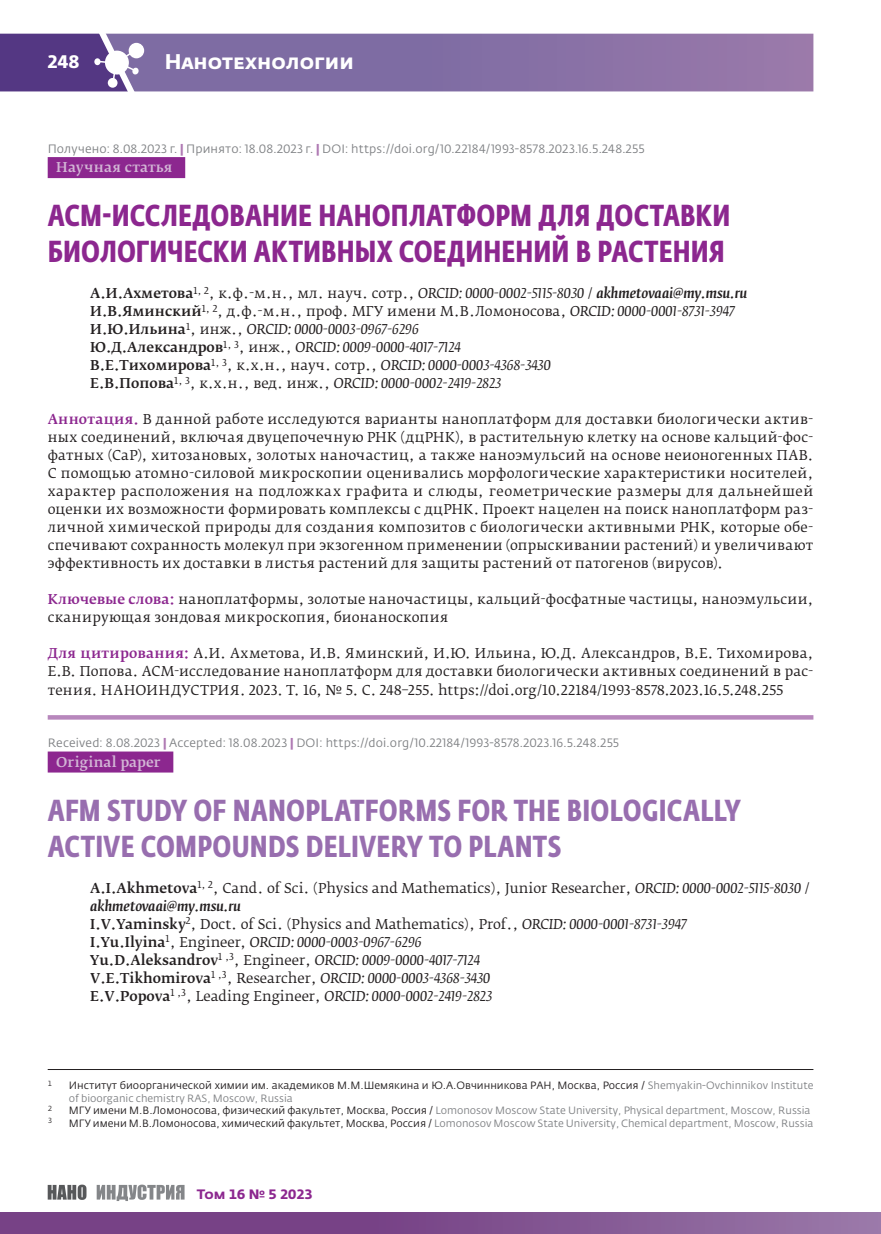
<style>
.page{position:relative;width:881px;height:1234px;background:#fff}
.page>*{position:absolute;margin:0;border:0;box-sizing:border-box;transform-origin:0 0}
.t1{font:700 30px/36px "Fedra Sans Cond Pro";color:#8c278f}
.t2{font:700 30px/36px "Fedra Sans Cond Pro";letter-spacing:.01em;color:#986eaf}
.t3{font:700 21px "Fedra Sans Alt Pro";color:#fff}
.t4{font:700 18px "Fedra Sans Alt Pro";color:#fff}
.t5{font:13.5px/18px "Fedra Serif B Pro";letter-spacing:.015em;color:#231f20;text-align:justify}
.t6{font:italic 13.5px/18px "Fedra Serif B Pro";color:#231f20}
.t7{font:500 13.5px "Fedra Serif B Pro";letter-spacing:.015em;color:#d2b5d5}
.t8{font:700 13.5px "Fedra Sans Alt Pro";color:#8c278f}
.t9{font:12px "Fedra Sans Pro";letter-spacing:.01em;color:#808285}
.t10{font:10.5px "Fedra Sans Alt Pro";color:#808285}
.t11{font:10.5px/12.6px "Fedra Sans Alt Pro";color:#231f20}
.t12{font:7.35px "Fedra Sans Alt Pro";color:#231f20}
.s1{font-weight:700;color:#af79b3}
.s2{font-weight:500;font-style:normal}
.s3{font-style:normal}
.s4{font-weight:500}
.s5{font-weight:500;color:#8c278f}
.s6{color:#808285}
.s7{color:#231f20}
</style>
<div class="page">
<div style="left:0;top:1211px;width:880px;height:22px;background:linear-gradient(to right,#6e347d,#936fa3)"></div>
<svg style="left:0;top:33px;width:813px;height:59px;background:#846ea4"></svg>
<svg style="left:48px;top:1184px;width:38px;height:15px"></svg>
<svg style="left:97px;top:1184px;width:87px;height:16px"></svg>
<div style="left:48px;top:157px;width:137px;height:21px;background:#8c278f"></div>
<svg style="left:48px;top:715px;width:765px;height:4px;background:#b98bbe"></svg>
<div style="left:48px;top:751px;width:125px;height:21px;background:#8c278f"></div>
<hr style="left:48px;top:1068px;width:765px;height:1px;background:#231f20">
<h3 class="t4" style="left:48px;top:50px;width:33px">248</h3>
<h2 class="t3" style="left:165px;top:48px;width:190px">Нанотехнологии</h2>
<p class="t9" style="left:48px;top:141px;width:598px">Получено: 8.08.2023 г. <span class="s1">|</span> Принято: 18.08.2023 г. <span class="s1">|</span> DOI: https://doi.org/10.22184/1993-8578.2023.16.5.248.255</p>
<p class="t7" style="left:56px;top:159px;width:118px">Научная статья</p>
<h1 class="t1" style="left:48px;top:198px;width:683px">АСМ-ИССЛЕДОВАНИЕ НАНОПЛАТФОРМ ДЛЯ ДОСТАВКИ<br>БИОЛОГИЧЕСКИ АКТИВНЫХ СОЕДИНЕНИЙ В РАСТЕНИЯ</h1>
<p class="t6" style="left:90px;top:284px;width:658px"><span class="s2">А.И.Ахметова</span><sup>1,</sup> <sup>2</sup><span class="s3">, к.ф.-м.н., мл. науч. сотр.,</span> ORCID: 0000-0002-5115-8030 <span class="s3">/</span> <span class="s4">akhmetovaai@my.msu.ru </span><span class="s2">И.В.Яминский</span><sup>1,</sup> <sup>2</sup><span class="s3">, д.ф.-м.н., проф. МГУ имени М.В.Ломоносова,</span> ORCID: 0000-0001-8731-3947<br><span class="s2">И.Ю.Ильина</span><sup>1</sup><span class="s3">, инж.,</span> ORCID: 0000-0003-0967-6296<br><span class="s2">Ю.Д.Александров</span><sup>1,</sup> <sup>3</sup><span class="s3">, инж.,</span> ORCID: 0009-0000-4017-7124<br><span class="s2">В.Е.Тихомирова</span><sup>1,</sup> <sup>3</sup><span class="s3">, к.х.н., науч. сотр.,</span> ORCID: 0000-0003-4368-3430<br><span class="s2">Е.В.Попова</span><sup>1,</sup> <sup>3</sup><span class="s3">, к.х.н., вед. инж.,</span> ORCID: 0000-0002-2419-2823</p>
<p class="t5" style="left:48px;top:410px;width:767px"><span class="s5">Аннотация.</span> В данной работе исследуются варианты наноплатформ для доставки биологически актив&shy;ных соединений, включая двуцепочечную РНК (дцРНК), в растительную клетку на основе кальций-фос&shy;фатных (CaP), хитозановых, золотых наночастиц, а также наноэмульсий на основе неионогенных ПАВ.<br>С помощью атомно-силовой микроскопии оценивались морфологические характеристики носителей, характер расположения на подложках графита и слюды, геометрические размеры для дальнейшей оценки их возможности формировать комплексы с дцРНК. Проект нацелен на поиск наноплатформ раз&shy;личной химической природы для создания композитов с биологически активными РНК, которые обе&shy;спечивают сохранность молекул при экзогенном применении (опрыскивании растений) и увеличивают эффективность их доставки в листья растений для защиты растений от патогенов (вирусов).</p>
<p class="t5" style="left:48px;top:590px;width:766px"><span class="s5">Ключевые слова:</span> наноплатформы, золотые наночастицы, кальций-фосфатные частицы, наноэмульсии, сканирующая зондовая микроскопия, бионаноскопия</p>
<p class="t5" style="left:48px;top:644px;width:767px"><span class="s5">Для цитирования:</span> А.И. Ахметова, И.В. Яминский, И.Ю. Ильина, Ю.Д. Александров, В.Е. Тихомирова, Е.В. Попова. АСМ-исследование наноплатформ для доставки биологически активных соединений в рас&shy;тения. НАНОИНДУСТРИЯ. 2023. Т. 16, № 5. С. 248–255. https://doi.org/10.22184/1993-8578.2023.16.5.248.255</p>
<p class="t9" style="left:48px;top:735px;width:573px">Received: 8.08.2023 <span class="s1">|</span> Accepted: 18.08.2023 <span class="s1">|</span> DOI: https://doi.org/10.22184/1993-8578.2023.16.5.248.255</p>
<p class="t7" style="left:56px;top:753px;width:106px">Original paper</p>
<h1 class="t2" style="left:48px;top:792px;width:694px">AFM STUDY OF NANOPLATFORMS FOR THE BIOLOGICALLY<br>ACTIVE COMPOUNDS DELIVERY TO PLANTS</h1>
<p class="t6" style="left:90px;top:878px;width:720px"><span class="s2">A.I.Akhmetova</span><sup>1,</sup> <sup>2</sup><span class="s3">, Cand. of Sci. (Physics and Mathematics), Junior Researcher,</span> ORCID: 0000-0002-5115-8030 <span class="s3">/ </span><span class="s4">akhmetovaai@my.msu.ru<br></span><span class="s2">I.V.Yaminsky</span><sup>2</sup><span class="s3">, Doct. of Sci. (Physics and Mathematics), Prof.,</span> ORCID: 0000-0001-8731-3947<br><span class="s2">I.Yu.Ilyina</span><sup>1</sup><span class="s3">, Engineer,</span> ORCID: 0000-0003-0967-6296<br><span class="s2">Yu.D.Aleksandrov</span><sup>1</sup> <sup>,3</sup><span class="s3">, Engineer,</span> ORCID: 0009-0000-4017-7124<br><span class="s2">V.E.Tikhomirova</span><sup>1</sup> <sup>,3</sup><span class="s3">, Researcher,</span> ORCID: 0000-0003-4368-3430<br><span class="s2">E.V.Popova</span><sup>1</sup> <sup>,3</sup><span class="s3">, Leading Engineer,</span> ORCID: 0000-0002-2419-2823</p>
<p class="t12" style="left:48px;top:1078px;width:6px">1</p>
<p class="t11" style="left:69px;top:1078px;width:745px">Институт биоорганической химии им. академиков М.М.Шемякина и Ю.А.Овчинникова РАН, Москва, Россия / <span class="s6">Shemyakin-Ovchinnikov Institute of bioorganic chemistry RAS, Moscow, Russia</span></p>
<p class="t12" style="left:48px;top:1103px;width:6px">2</p>
<p class="t10" style="left:69px;top:1103px;width:742px"><span class="s7">МГУ имени М.В.Ломоносова, физический факультет, Москва, Россия /</span> Lomonosov Moscow State University, Physical department, Moscow, Russia</p>
<p class="t12" style="left:48px;top:1115px;width:6px">3</p>
<p class="t10" style="left:69px;top:1116px;width:745px"><span class="s7">МГУ имени М.В.Ломоносова, химический факультет, Москва, Россия /</span> Lomonosov Moscow State University, Chemical department, Moscow, Russia</p>
<p class="t8" style="left:197px;top:1185px;width:117px">Том 16 № 5 2023</p>
</div>
